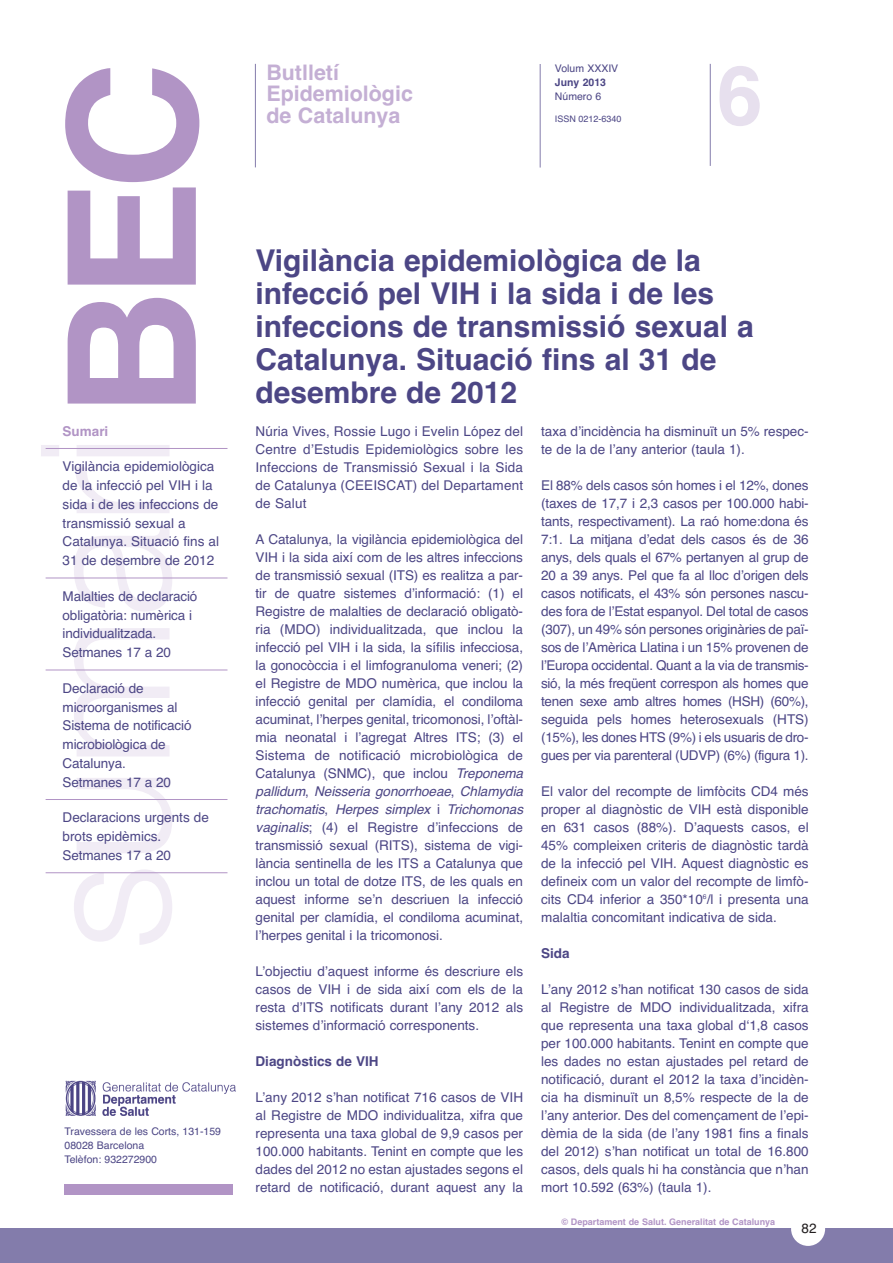
<style>
.page{position:relative;width:893px;height:1263px;background:#fff}
.page>*{position:absolute;margin:0;border:0;box-sizing:border-box;transform-origin:0 0}
.t1{font:700 178.05px "Helvetica";color:#b194c5}
.t2{font:700 82.05px "Helvetica";color:#e7e0ee}
.t3{font:700 30px/33px "Helvetica";color:#4c4685}
.t4{font:700 21.45px/21.5px "Helvetica";color:#c4afd4}
.t5{font:13.5px/18px "Helvetica";color:#4c4685;text-align:justify}
.t6{font:700 13.5px "Helvetica";color:#4c4685}
.t7{font:700 13.5px "Helvetica";color:#b194c5}
.t8{font:13.5px "Helvetica";color:#231f20}
.t9{font:10.5px/14.2px "Helvetica";color:#4c4685}
.t10{font:700 10.5px "Helvetica";color:#4c4685}
.t11{font:700 9px "Helvetica";color:#b194c5}
.t12{font:9px "Helvetica";color:#4c4685}
.s1{font-style:italic}
</style>
<div class="page">
<div style="left:0;top:1229px;width:892px;height:34px;background:#837cab"></div>
<div style="left:791px;top:1212px;width:34px;height:34px;background:#fff;border-radius:50%"></div>
<hr style="left:709px;top:64px;width:1px;height:102px;background:#837cab">
<div style="left:64px;top:1184px;width:169px;height:11px;background:#b194c5"></div>
<hr style="left:255px;top:64px;width:1px;height:103px;background:#837cab">
<img style="left:65px;top:1080px;width:171px;height:36px">
<hr style="left:539px;top:64px;width:1px;height:104px;background:#837cab">
<svg style="left:41px;top:445px;width:131px;height:500px"></svg>
<hr style="left:46px;top:448px;width:181px;height:1px;background:#b194c5">
<hr style="left:46px;top:578px;width:181px;height:1px;background:#b194c5">
<hr style="left:46px;top:670px;width:181px;height:1px;background:#b194c5">
<hr style="left:46px;top:799px;width:181px;height:1px;background:#b194c5">
<hr style="left:46px;top:872px;width:181px;height:1px;background:#b194c5">
<h1 class="t1" style="left:68px;top:418px;width:358px;rotate:-90deg">BEC</h1>
<h3 class="t4" style="left:266px;top:64px;width:148px">Butlletí<br>Epidemiològic de Catalunya</h3>
<p class="t9" style="left:555px;top:62px;width:65px">Volum XXXIV</p>
<p class="t10" style="left:555px;top:78px;width:53px">Juny 2013</p>
<p class="t9" style="left:555px;top:90px;width:48px">Número 6</p>
<p class="t12" style="left:555px;top:116px;width:68px">ISSN 0212-6340</p>
<h2 class="t2" style="left:717px;top:66px;width:47px">6</h2>
<h3 class="t3" style="left:255px;top:246px;width:500px">Vigilància epidemiològica de la infecció pel VIH i la sida i de les infeccions de transmissió sexual a<br>Catalunya. Situació fins al 31 de desembre de 2012</h3>
<p class="t7" style="left:63px;top:426px;width:47px">Sumari</p>
<p class="t5" style="left:63px;top:459px;width:158px;line-height:18.8px;text-align:left">Vigilància epidemiològica de la infecció pel VIH i la sida i de les infeccions de transmissió sexual a<br>Catalunya. Situació fins al<br>31 de desembre de 2012</p>
<p class="t5" style="left:63px;top:588px;width:136px;line-height:18.8px;text-align:left">Malalties de declaració obligatòria: numèrica i individualitzada.<br>Setmanes 17 a 20</p>
<p class="t5" style="left:63px;top:680px;width:130px;line-height:18.8px;text-align:left">Declaració de microorganismes al<br>Sistema de notificació microbiològica de<br>Catalunya.<br>Setmanes 17 a 20</p>
<p class="t5" style="left:63px;top:810px;width:148px;line-height:18.8px;text-align:left">Declaracions urgents de brots epidèmics.<br>Setmanes 17 a 20</p>
<p class="t9" style="left:64px;top:1125px;width:158px">Travessera de les Corts, 131-159<br>08028 Barcelona<br>Telèfon: 932272900</p>
<p class="t5" style="left:255px;top:424px;width:269px">Núria Vives, Rossie Lugo i Evelin López del Centre dʼEstudis Epidemiològics sobre les In fec cions de Transmissió Sexual i la Sida de Catalunya (CEEISCAT) del Departament de Salut</p>
<p class="t5" style="left:255px;top:532px;width:269px">A Catalunya, la vigilància epidemiològica del VIH i la sida així com de les altres infeccions de transmissió sexual (ITS) es realitza a par&shy;tir de quatre sistemes dʼinformació: (1) el Registre de malalties de declaració obligatò&shy;ria (MDO) individualitzada, que inclou la infecció pel VIH i la sida, la sífilis infecciosa, la gonocòccia i el limfogranuloma veneri; (2) el Registre de MDO numèrica, que inclou la infecció genital per clamídia, el condiloma acuminat, lʼherpes genital, tricomonosi, lʼoftàl&shy;mia neonatal i lʼagregat Altres ITS; (3) el Sistema de notificació microbiològica de Catalunya (SNMC), que inclou <span class="s1">Treponema pallidum</span>, <span class="s1">Neisseria gonorrhoeae</span>, <span class="s1">Chlamydia trachomatis</span>, <span class="s1">Herpes simplex</span> i <span class="s1">Trichomonas vaginalis</span>; (4) el Registre dʼinfeccions de trans missió sexual (RITS), sistema de vigi&shy;lància sentinella de les ITS a Catalunya que inclou un total de dotze ITS, de les quals en aquest informe seʼn descriuen la infecció genital per clamídia, el condiloma acuminat, lʼherpes genital i la tricomonosi.</p>
<p class="t5" style="left:255px;top:964px;width:269px">Lʼobjectiu dʼaquest informe és descriure els casos de VIH i de sida així com els de la resta dʼITS notificats durant lʼany 2012 als sistemes dʼinformació corresponents.</p>
<p class="t6" style="left:255px;top:1056px;width:125px">Diagnòstics de VIH</p>
<p class="t5" style="left:255px;top:1090px;width:269px">Lʼany 2012 sʼhan notificat 716 casos de VIH al Registre de MDO individualitza, xifra que representa una taxa global de 9,9 casos per 100.000 habitants. Tenint en compte que les dades del 2012 no estan ajustades segons el retard de notificació, durant aquest any la</p>
<p class="t5" style="left:541px;top:424px;width:269px">taxa dʼincidència ha disminuït un 5% respec&shy;te de la de lʼany anterior (taula 1).</p>
<p class="t5" style="left:541px;top:478px;width:269px">El 88% dels casos són homes i el 12%, dones (taxes de 17,7 i 2,3 casos per 100.000 habi&shy;tants, respectivament). La raó home:dona és 7:1. La mitjana dʼedat dels casos és de 36 anys, dels quals el 67% pertanyen al grup de 20 a 39 anys. Pel que fa al lloc dʼorigen dels ca sos notificats, el 43% són persones nascu&shy;des fora de lʼEstat espanyol. Del total de ca sos (307), un 49% són persones originàries de paï - sos de lʼAmèrica Llatina i un 15% provenen de lʼEuropa occidental. Quant a la via de transmis&shy;sió, la més freqüent correspon als homes que tenen sexe amb altres homes (HSH) (60%), seguida pels homes heterosexuals (HTS) (15%), les dones HTS (9%) i els usuaris de dro&shy;gues per via parenteral (UDVP) (6%) (figura 1).</p>
<p class="t5" style="left:541px;top:784px;width:269px">El valor del recompte de limfòcits CD4 més proper al diagnòstic de VIH està disponible en 631 casos (88%). Dʼaquests casos, el 45% compleixen criteris de diagnòstic tardà de la infecció pel VIH. Aquest diagnòstic es defineix com un valor del recompte de limfò&shy;cits CD4 inferior a 350*10<sup>6</sup>/l i presenta una malaltia concomitant indicativa de sida.</p>
<p class="t6" style="left:541px;top:948px;width:30px">Sida</p>
<p class="t5" style="left:541px;top:982px;width:269px">Lʼany 2012 sʼhan notificat 130 casos de sida al Registre de MDO individualitzada, xifra que representa una taxa global dʻ1,8 casos per 100.000 habitants. Tenint en compte que les dades no estan ajustades pel retard de notificació, durant el 2012 la taxa dʼincidèn&shy;cia ha disminuït un 8,5% respecte de la de lʼany anterior. Des del començament de lʼepi&shy;dèmia de la sida (de lʼany 1981 fins a finals del 2012) sʼhan notificat un total de 16.800 casos, dels quals hi ha constància que nʼhan mort 10.592 (63%) (taula 1).</p>
<p class="t11" style="left:561px;top:1218px;width:215px">© Departament de Salut. Generalitat de Catalunya</p>
<p class="t8" style="left:801px;top:1224px;width:17px">82</p>
</div>
